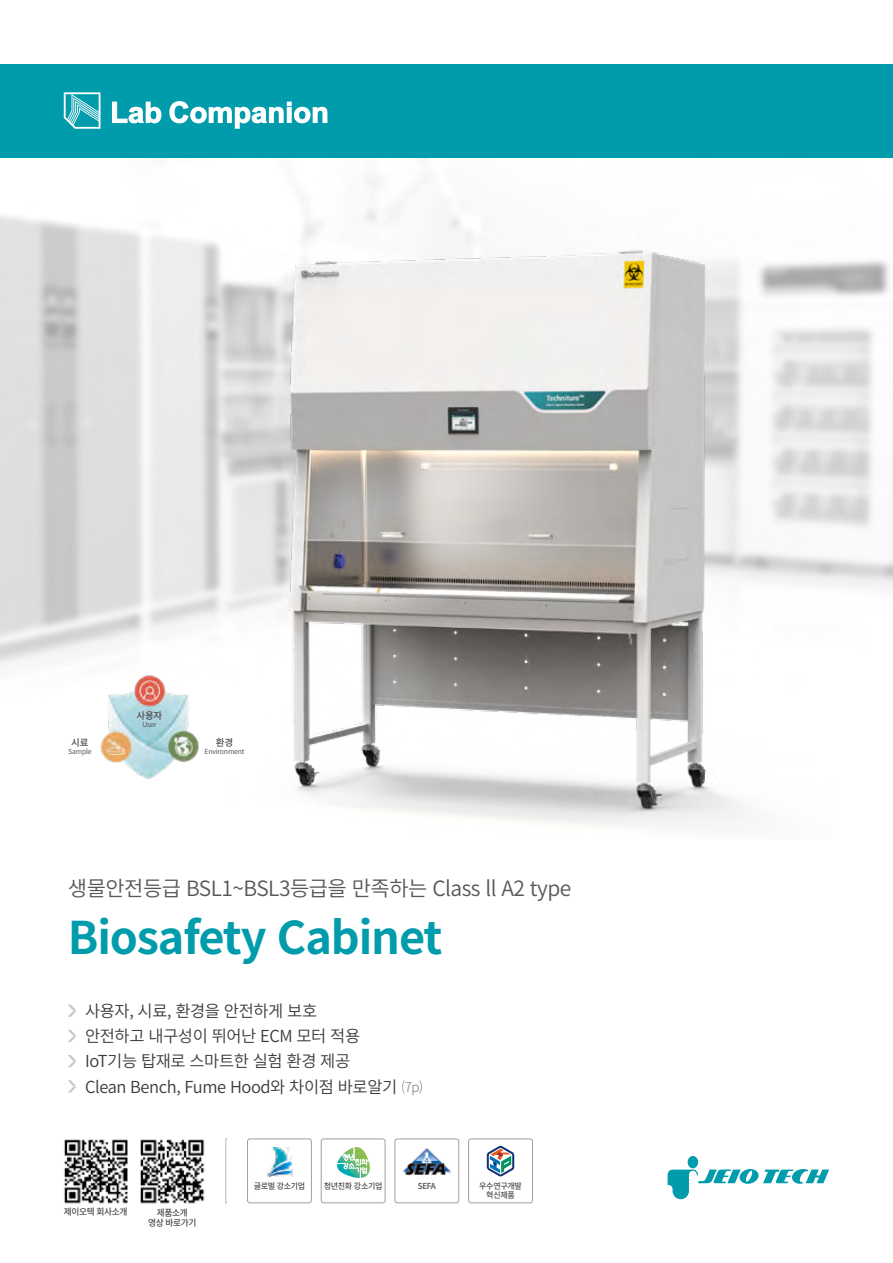
<style>
.page{position:relative;width:893px;height:1263px;background:#fff}
.page>*{position:absolute;margin:0;border:0;box-sizing:border-box;transform-origin:0 0}
.t1{font:700 45px "Noto Sans CJ Kkr";letter-spacing:-.025em;color:#009cab}
.t2{font:600 21px "Noto Sans CJ Kkr";letter-spacing:-.025em;color:#595757}
.t3{font:600 16.5px/25.2px "Noto Sans CJ Kkr";letter-spacing:-.025em;color:#3e3a39}
.t4{font:500 9.45px "Noto Sans CJ Kkr";letter-spacing:-.025em;color:#4c4948}
.t5{font:500 9px/10.5px "Noto Sans CJ Kkr";letter-spacing:-.04em;color:#4c4948;text-align:center}
.t6{font:500 8.25px/9px "Noto Sans CJ Kkr";letter-spacing:-.04em;color:#4c4948;text-align:center}
.t7{font:600 6.9px "Noto Sans CJ Kkr";letter-spacing:-.025em;color:#4c4948}
.s1{font-weight:100;font-size:13.5px}
</style>
<div class="page">
<img style="left:0;top:157px;width:893px;height:508px">
<img style="left:19px;top:230px;width:819px;height:596px">
<div style="left:688px;top:1156px;width:10px;height:12px;background:#009cab;border-radius:50%"></div>
<svg style="left:668px;top:1169px;width:161px;height:30px"></svg>
<img style="left:64px;top:1139px;width:64px;height:64px">
<img style="left:140px;top:1139px;width:64px;height:64px">
<div style="left:247px;top:1139px;width:65px;height:64px;border:1px solid #9fa0a0;border-radius:3px"></div>
<img style="left:267px;top:1147px;width:25px;height:29px">
<div style="left:321px;top:1139px;width:64px;height:64px;border:1px solid #9fa0a0;border-radius:3px"></div>
<svg style="left:337px;top:1147px;width:33px;height:31px"></svg>
<div style="left:395px;top:1139px;width:64px;height:64px;border:1px solid #9fa0a0;border-radius:3px"></div>
<div style="left:468px;top:1139px;width:65px;height:64px;border:1px solid #9fa0a0;border-radius:3px"></div>
<svg style="left:226px;top:1139px;width:1px;height:64px"></svg>
<svg style="left:68px;top:1004px;width:8px;height:13px"></svg>
<svg style="left:68px;top:1030px;width:8px;height:12px"></svg>
<svg style="left:68px;top:1055px;width:8px;height:12px"></svg>
<svg style="left:68px;top:1080px;width:8px;height:12px"></svg>
<img style="left:403px;top:1148px;width:48px;height:28px">
<img style="left:71px;top:672px;width:150px;height:115px">
<svg style="left:486px;top:1145px;width:29px;height:32px"></svg>
<div style="left:0;top:64px;width:893px;height:93px;background:#009cab"></div>
<svg style="left:64px;top:92px;width:36px;height:37px"></svg>
<svg style="left:112px;top:102px;width:49px;height:21px"></svg>
<svg style="left:169px;top:101px;width:158px;height:28px"></svg>
<p class="t4" style="left:71px;top:737px;width:19px">시료</p>
<p class="t7" style="left:68px;top:748px;width:25px">Sample</p>
<p class="t4" style="left:137px;top:710px;width:27px">사용자</p>
<p class="t7" style="left:142px;top:721px;width:16px">User</p>
<p class="t4" style="left:216px;top:737px;width:19px">환경</p>
<p class="t7" style="left:205px;top:748px;width:41px">Environment</p>
<p class="t2" style="left:68px;top:877px;width:505px">생물안전등급 BSL1~BSL3등급을 만족하는 Class ll A2 type</p>
<h1 class="t1" style="left:68px;top:912px;width:376px">Biosafety Cabinet</h1>
<p class="t3" style="left:85px;top:999px;width:340px">사용자, 시료, 환경을 안전하게 보호<br>안전하고 내구성이 뛰어난 ECM 모터 적용<br>IoT기능 탑재로 스마트한 실험 환경 제공<br>Clean Bench, Fume Hood와 차이점 바로알기 <span class="s1">(7p)</span></p>
<p class="t5" style="left:64px;top:1207px;width:65px">제이오텍 회사소개</p>
<p class="t5" style="left:148px;top:1207px;width:50px">제품소개 영상 바로가기</p>
<p class="t6" style="left:254px;top:1182px;width:53px">글로벌 강소기업</p>
<p class="t6" style="left:324px;top:1182px;width:60px">청년친화 강소기업</p>
<p class="t6" style="left:418px;top:1182px;width:19px">SEFA</p>
<p class="t6" style="left:479px;top:1181px;width:44px">우수연구개발 혁신제품</p>
</div>
